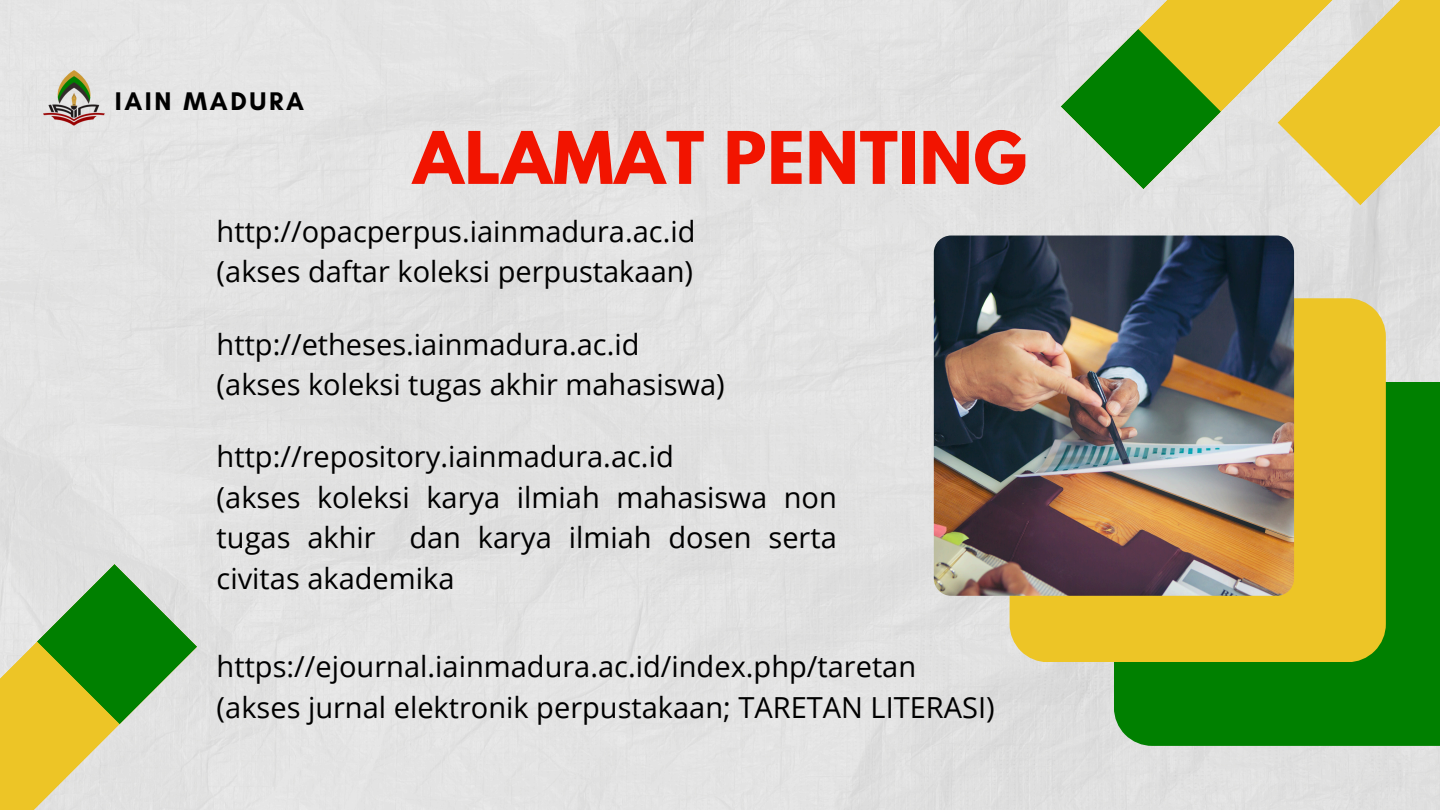
<style>
.page{position:relative;width:1440px;height:810px;background:#e2e2e2}
.page>*{position:absolute;margin:0;border:0;box-sizing:border-box;transform-origin:0 0}
.t1{font:700 64.2px "League Spartan";letter-spacing:.015em;color:#f21400}
.t2{font:29px/40.5px "Open Sans";color:#000;text-align:justify}
.t3{font:700 26px "Glacial Indifference";letter-spacing:.1em;color:#000}
</style>
<div class="page">
<svg style="left:0;top:564px;width:197px;height:246px;background:#e6d698"></svg>
<svg style="left:37px;top:564px;width:160px;height:160px;background:#72ac57"></svg>
<svg style="left:1061px;top:0;width:216px;height:189px;background:#e6d58f"></svg>
<svg style="left:1061px;top:29px;width:160px;height:160px;background:#72ad58"></svg>
<svg style="left:1277px;top:0;width:163px;height:205px;background:#e7cf6c"></svg>
<div style="left:1114px;top:382px;width:326px;height:364px;background:#008000"></div>
<div style="left:1010px;top:298px;width:376px;height:364px;background:#edc526"></div>
<img style="left:934px;top:236px;width:360px;height:360px;border-radius:17px">
<img style="left:44px;top:70px;width:60px;height:56px">
<p class="t3" style="left:115px;top:85px;width:191px">IAIN MADURA</p>
<p class="t1" style="left:413px;top:126px;width:615px">ALAMAT PENTING</p>
<p class="t2" style="left:217px;top:210px;width:480px">http://opacperpus.iainmadura.ac.id</p>
<h1 class="t2" style="left:217px;top:251px;width:478px">(akses daftar koleksi perpustakaan)</h1>
<p class="t2" style="left:217px;top:323px;width:424px">http://etheses.iainmadura.ac.id</p>
<h2 class="t2" style="left:217px;top:364px;width:510px">(akses koleksi tugas akhir mahasiswa)</h2>
<p class="t2" style="left:217px;top:436px;width:459px">http://repository.iainmadura.ac.id</p>
<h2 class="t2" style="left:217px;top:476px;width:622px">(akses koleksi karya ilmiah mahasiswa non tugas akhir dan karya ilmiah dosen serta civitas akademika</h2>
<p class="t2" style="left:217px;top:646px;width:701px">https://ejournal.iainmadura.ac.id/index.php/taretan</p>
<h2 class="t2" style="left:217px;top:686px;width:780px">(akses jurnal elektronik perpustakaan; TARETAN LITERASI)</h2>
</div>
